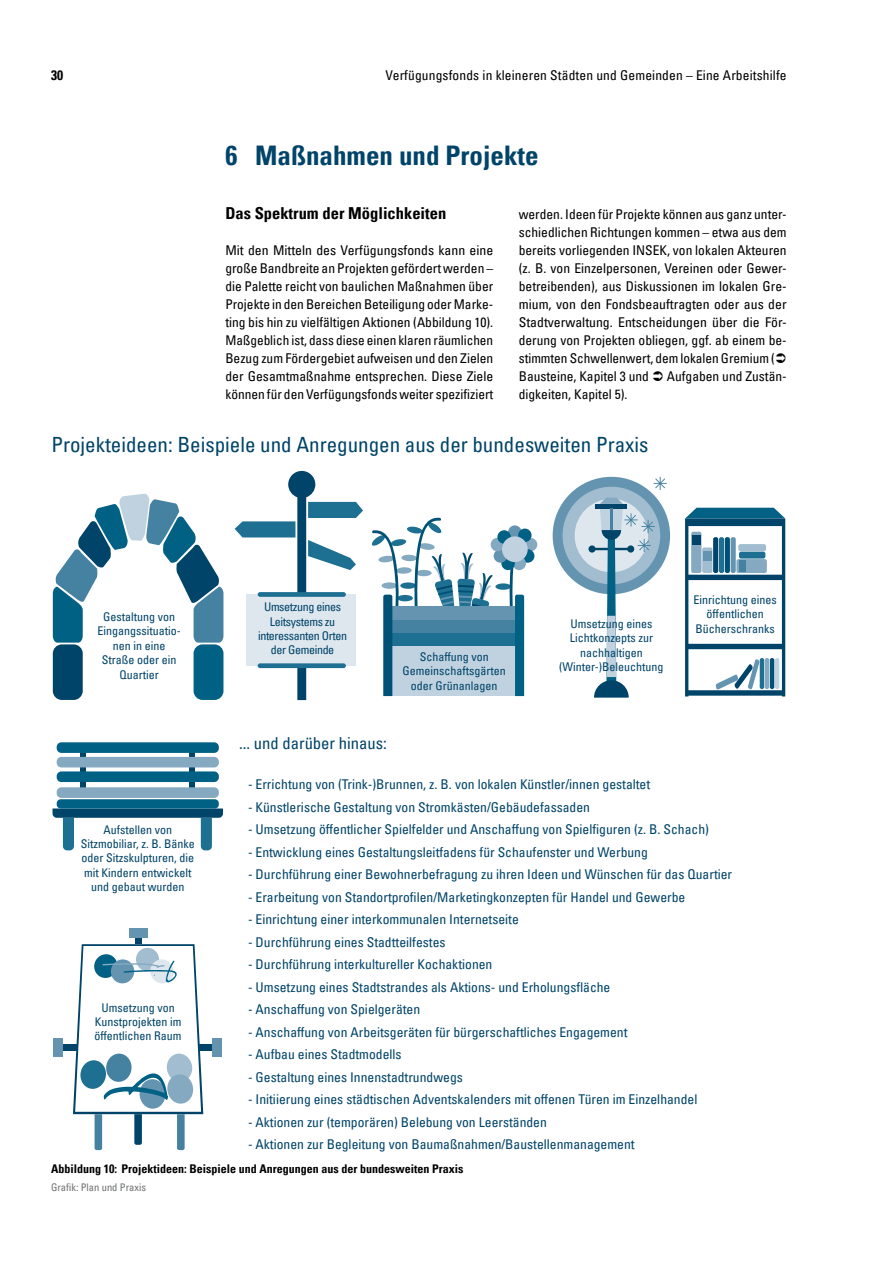
<style>
.page{position:relative;width:893px;height:1263px;background:#fff}
.page>*{position:absolute;margin:0;border:0;box-sizing:border-box;transform-origin:0 0}
.t1{font:700 condensed 27px "Univers LT Pro";color:#004469}
.t2{font:condensed 21px "Univers LT Pro";color:#004469}
.t3{font:700 condensed 16.5px "Univers LT Pro";color:#000}
.t4{font:condensed 16.5px "Univers LT Pro";color:#004469}
.t5{font:condensed 13.5px "Univers LT Pro";color:#004469}
.t6{font:condensed 13.5px/18px "Univers LT Pro";color:#000;text-align:justify}
.t7{font:700 condensed 13.5px "Univers LT Pro";color:#000}
.t8{font:condensed 12px/14.4px "Univers LT Pro";color:#004469;text-align:center}
.t9{font:700 condensed 12px "Univers LT Pro";color:#000}
.t10{font:condensed 12px/14.4px "Univers LT Pro";letter-spacing:-.03em;color:#004469;text-align:center}
.t11{font:condensed 10.5px "Univers LT Pro";color:#707172}
</style>
<div class="page">
<div style="left:53px;top:644px;width:30px;height:56px;background:#004469;border-radius:9px"></div>
<div style="left:194px;top:644px;width:29px;height:56px;background:#006185;border-radius:9px"></div>
<svg style="left:53px;top:494px;width:170px;height:149px"></svg>
<svg style="left:53px;top:808px;width:170px;height:42px"></svg>
<div style="left:57px;top:799px;width:162px;height:9px;background:#006185;border-radius:4px"></div>
<svg style="left:80px;top:753px;width:6px;height:34px"></svg>
<svg style="left:189px;top:753px;width:6px;height:34px"></svg>
<div style="left:57px;top:787px;width:162px;height:11px;background:#84a9c1;border-radius:5px"></div>
<div style="left:57px;top:771px;width:162px;height:11px;background:#006185;border-radius:5px"></div>
<div style="left:57px;top:757px;width:162px;height:10px;background:#84a9c1;border-radius:5px"></div>
<div style="left:57px;top:742px;width:162px;height:11px;background:#006185;border-radius:5px"></div>
<svg style="left:685px;top:508px;width:100px;height:188px"></svg>
<div style="left:135px;top:937px;width:7px;height:7px;background:#004469"></div>
<div style="left:129px;top:928px;width:18px;height:10px;background:#6594b0"></div>
<div style="left:199px;top:1044px;width:13px;height:7px;background:#004469"></div>
<div style="left:212px;top:1038px;width:10px;height:19px;background:#6594b0"></div>
<div style="left:63px;top:1044px;width:14px;height:7px;background:#004469"></div>
<div style="left:54px;top:1038px;width:9px;height:19px;background:#6594b0"></div>
<svg style="left:73px;top:944px;width:130px;height:206px"></svg>
<div style="left:553px;top:477px;width:117px;height:117px;background:#6594b0;border-radius:50%"></div>
<div style="left:563px;top:487px;width:97px;height:97px;background:#a1bdcf;border-radius:50%"></div>
<div style="left:575px;top:499px;width:73px;height:73px;background:#dee7ee;border-radius:50%"></div>
<svg style="left:654px;top:477px;width:13px;height:13px"></svg>
<svg style="left:588px;top:498px;width:67px;height:200px"></svg>
<div style="left:495px;top:583px;width:16px;height:7px;background:#1e7092;border-radius:50%"></div>
<div style="left:508px;top:525px;width:14px;height:14px;background:#6594b0;border-radius:50%"></div>
<div style="left:524px;top:538px;width:13px;height:13px;background:#84a9c1;border-radius:50%"></div>
<div style="left:521px;top:549px;width:13px;height:14px;background:#006185;border-radius:50%"></div>
<svg style="left:512px;top:557px;width:14px;height:13px"></svg>
<div style="left:501px;top:557px;width:14px;height:13px;background:#006185;border-radius:50%"></div>
<div style="left:494px;top:549px;width:13px;height:14px;background:#6594b0;border-radius:50%"></div>
<div style="left:491px;top:538px;width:13px;height:13px;background:#84a9c1;border-radius:50%"></div>
<div style="left:497px;top:530px;width:14px;height:14px;background:#006185;border-radius:50%"></div>
<div style="left:518px;top:529px;width:14px;height:13px;background:#006185;border-radius:50%"></div>
<div style="left:502px;top:536px;width:26px;height:26px;background:#c0d2df;border-radius:50%"></div>
<div style="left:384px;top:634px;width:140px;height:62px;background:#c0d2df"></div>
<div style="left:392px;top:633px;width:124px;height:13px;background:#1e7092"></div>
<div style="left:392px;top:619px;width:124px;height:14px;background:#4582a1"></div>
<div style="left:392px;top:606px;width:124px;height:13px;background:#6594b0"></div>
<svg style="left:371px;top:517px;width:122px;height:179px"></svg>
<svg style="left:509px;top:558px;width:15px;height:138px"></svg>
<svg style="left:235px;top:471px;width:128px;height:229px"></svg>
<p class="t7" style="left:51px;top:67px;width:13px">30</p>
<p class="t6" style="left:386px;top:66px;width:403px">Verfügungsfonds in kleineren Städten und Gemeinden – Eine Arbeitshilfe</p>
<h1 class="t1" style="left:225px;top:138px;width:315px">6 Maßnahmen und Projekte</h1>
<p class="t3" style="left:225px;top:203px;width:222px">Das Spektrum der Möglichkeiten</p>
<p class="t6" style="left:225px;top:240px;width:269px">Mit den Mitteln des Verfügungsfonds kann eine große Bandbreite an Projekten gefördert werden – die Palette reicht von baulichen Maßnahmen über Projekte in den Bereichen Beteiligung oder Marke&shy;ting bis hin zu vielfältigen Aktionen (Abbildung 10).<br>Maßgeblich ist, dass diese einen klaren räumlichen Bezug zum Fördergebiet aufweisen und den Zielen der Gesamtmaßnahme entsprechen. Diese Ziele können für den Verfügungsfonds weiter spezifiziert</p>
<p class="t6" style="left:519px;top:204px;width:269px;text-align:left">werden. Ideen für Projekte können aus ganz unter&shy;schiedlichen Richtungen kommen – etwa aus dem bereits vorliegenden INSEK, von lokalen Akteuren (z. B. von Einzelpersonen, Vereinen oder Gewer&shy;betreibenden), aus Diskussionen im lokalen Gre&shy;mium, von den Fondsbeauftragten oder aus der Stadtverwaltung. Entscheidungen über die För&shy;derung von Projekten obliegen, ggf. ab einem be&shy;stimmten Schwellenwert, dem lokalen Gremium ( Bausteine, Kapitel 3 und</p>
<p class="t6" style="left:667px;top:366px;width:121px">Aufgaben und Zustän-</p>
<p class="t6" style="left:519px;top:384px;width:110px">digkeiten, Kapitel 5).</p>
<h2 class="t2" style="left:51px;top:431px;width:599px">Projekteideen: Beispiele und Anregungen aus der bundesweiten Praxis</h2>
<p class="t8" style="left:97px;top:609px;width:85px">Gestaltung von<br>Eingangssituatio&shy;nen in eine<br>Straße oder ein<br>Quartier</p>
<p class="t8" style="left:81px;top:822px;width:115px">Aufstellen von<br>Sitzmobiliar, z. B. Bänke oder Sitzskulpturen, die mit Kindern entwickelt und gebaut wurden</p>
<p class="t8" style="left:94px;top:1000px;width:89px">Umsetzung von<br>Kunstprojekten im öffentlichen Raum</p>
<p class="t10" style="left:258px;top:599px;width:91px">Umsetzung eines<br>Leitsystems zu interessanten Orten der Gemeinde</p>
<p class="t8" style="left:403px;top:649px;width:105px">Schaffung von<br>Gemeinschaftsgärten oder Grünanlagen</p>
<p class="t8" style="left:559px;top:616px;width:106px">Umsetzung eines<br>Lichtkonzepts zur nachhaltigen (Winter-)Beleuchtung</p>
<p class="t8" style="left:693px;top:592px;width:85px">Einrichtung eines öffentlichen<br>Bücherschranks</p>
<p class="t4" style="left:239px;top:732px;width:149px">... und darüber hinaus:</p>
<p class="t5" style="left:248px;top:776px;width:404px">- Errichtung von (Trink-)Brunnen, z. B. von lokalen Künstler/innen gestaltet</p>
<p class="t5" style="left:248px;top:798px;width:344px">- Künstlerische Gestaltung von Stromkästen/Gebäudefassaden</p>
<p class="t5" style="left:248px;top:821px;width:462px">- Umsetzung öffentlicher Spielfelder und Anschaffung von Spielfiguren (z. B. Schach)</p>
<p class="t5" style="left:248px;top:843px;width:401px">- Entwicklung eines Gestaltungsleitfadens für Schaufenster und Werbung</p>
<p class="t5" style="left:248px;top:866px;width:486px">- Durchführung einer Bewohnerbefragung zu ihren Ideen und Wünschen für das Quartier</p>
<p class="t5" style="left:248px;top:888px;width:439px">- Erarbeitung von Standortprofilen/Marketingkonzepten für Handel und Gewerbe</p>
<p class="t5" style="left:248px;top:911px;width:272px">- Einrichtung einer interkommunalen Internetseite</p>
<p class="t5" style="left:248px;top:933px;width:199px">- Durchführung eines Stadtteilfestes</p>
<p class="t5" style="left:248px;top:956px;width:246px">- Durchführung interkultureller Kochaktionen</p>
<p class="t5" style="left:248px;top:978px;width:364px">- Umsetzung eines Stadtstrandes als Aktions- und Erholungsfläche</p>
<p class="t5" style="left:248px;top:1001px;width:174px">- Anschaffung von Spielgeräten</p>
<p class="t5" style="left:248px;top:1023px;width:381px">- Anschaffung von Arbeitsgeräten für bürgerschaftliches Engagement</p>
<p class="t5" style="left:248px;top:1046px;width:155px">- Aufbau eines Stadtmodells</p>
<p class="t5" style="left:248px;top:1068px;width:216px">- Gestaltung eines Innenstadtrundwegs</p>
<p class="t5" style="left:248px;top:1091px;width:451px">- Initiierung eines städtischen Adventskalenders mit offenen Türen im Einzelhandel</p>
<p class="t5" style="left:248px;top:1113px;width:300px">- Aktionen zur (temporären) Belebung von Leerständen</p>
<p class="t5" style="left:248px;top:1136px;width:388px">- Aktionen zur Begleitung von Baumaßnahmen/Baustellenmanagement</p>
<p class="t9" style="left:51px;top:1161px;width:414px">Abbildung 10: Projektideen: Beispiele und Anregungen aus der bundesweiten Praxis</p>
<p class="t11" style="left:51px;top:1180px;width:97px">Grafik: Plan und Praxis</p>
</div>
